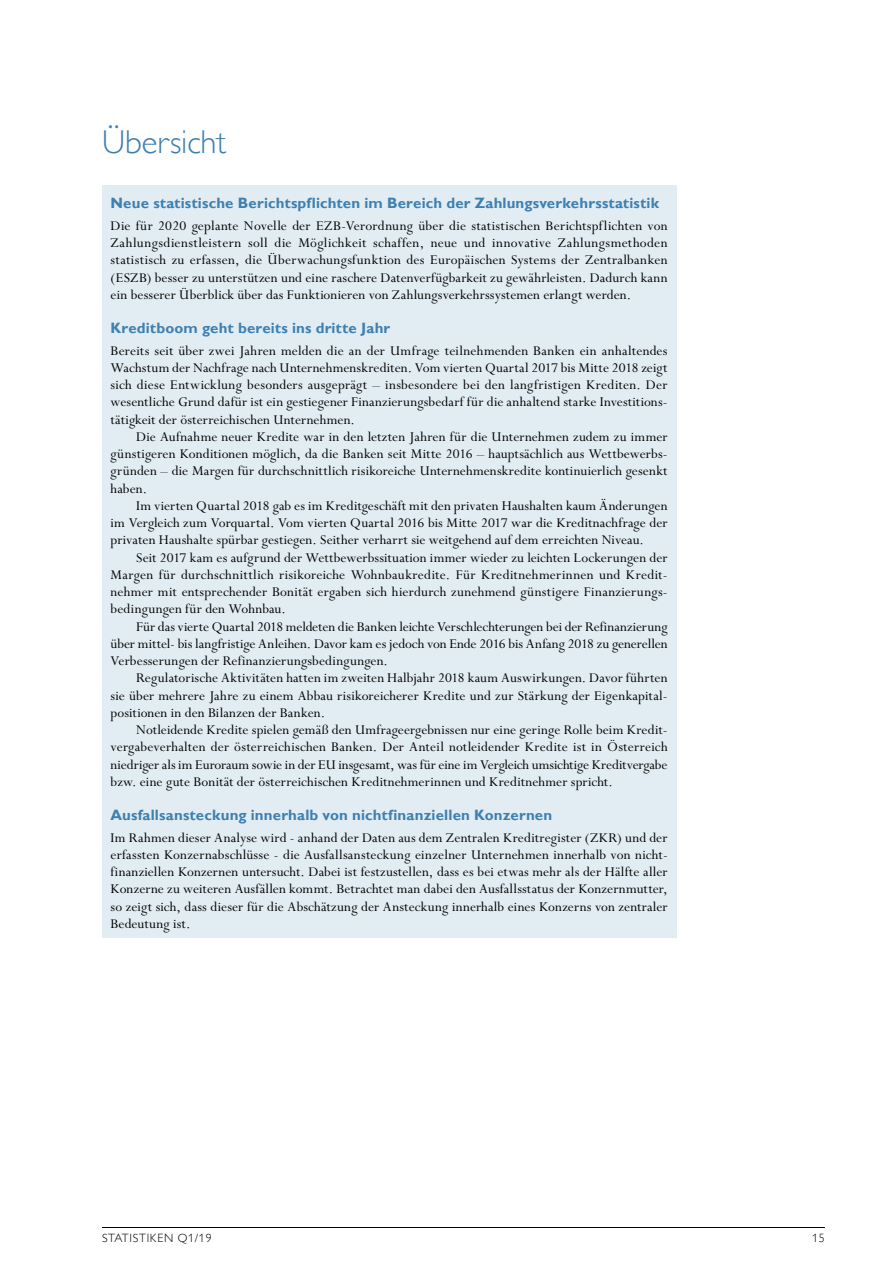
<style>
.page{position:relative;width:893px;height:1263px;background:#fff}
.page>*{position:absolute;margin:0;border:0;box-sizing:border-box;transform-origin:0 0}
.t1{font:300 33px "Gill Sans MT Pro";color:#3e80b0}
.t2{font:15px/17.2px "Perpetua Std";letter-spacing:.005em;color:#000;text-align:justify}
.t3{font:700 15px "Gill Sans MT Pro";letter-spacing:.01em;color:#3e80b0}
.t4{font:300 12px "Gill Sans MT Pro";letter-spacing:.06em;color:#000}
</style>
<div class="page">
<hr style="left:102px;top:1227px;width:723px;height:1px;background:#000">
<div style="left:102px;top:185px;width:574px;height:37px;background:#e2ecf3"></div>
<div style="left:102px;top:211px;width:574px;height:98px;background:#e2ecf3"></div>
<div style="left:102px;top:297px;width:574px;height:29px;background:#e2ecf3"></div>
<div style="left:102px;top:310px;width:574px;height:36px;background:#e2ecf3"></div>
<div style="left:102px;top:335px;width:574px;height:98px;background:#e2ecf3"></div>
<div style="left:102px;top:422px;width:574px;height:80px;background:#e2ecf3"></div>
<div style="left:102px;top:491px;width:574px;height:63px;background:#e2ecf3"></div>
<div style="left:102px;top:542px;width:574px;height:81px;background:#e2ecf3"></div>
<div style="left:102px;top:611px;width:574px;height:64px;background:#e2ecf3"></div>
<div style="left:102px;top:663px;width:574px;height:64px;background:#e2ecf3"></div>
<div style="left:102px;top:715px;width:574px;height:81px;background:#e2ecf3"></div>
<div style="left:102px;top:784px;width:574px;height:29px;background:#e2ecf3"></div>
<div style="left:102px;top:797px;width:574px;height:36px;background:#e2ecf3"></div>
<div style="left:102px;top:822px;width:574px;height:116px;background:#e2ecf3"></div>
<h1 class="t1" style="left:102px;top:122px;width:126px">Übersicht</h1>
<p class="t3" style="left:111px;top:194px;width:550px">Neue statistische Berichtspflichten im Bereich der Zahlungsverkehrsstatistik</p>
<p class="t2" style="left:111px;top:217px;width:559px">Die für 2020 geplante Novelle der EZB-Verordnung über die statistischen Berichtspflichten von Zahlungsdienstleistern soll die Möglichkeit schaffen, neue und innovative Zahlungsmethoden statistisch zu erfassen, die Überwachungsfunktion des Europäischen Systems der Zentralbanken (ESZB) besser zu unterstützen und eine raschere Datenverfügbarkeit zu gewährleisten. Dadurch kann ein besserer Überblick über das Funktionieren von Zahlungsverkehrssystemen erlangt werden.</p>
<p class="t3" style="left:111px;top:319px;width:281px">Kreditboom geht bereits ins dritte Jahr</p>
<p class="t2" style="left:111px;top:342px;width:559px">Bereits seit über zwei Jahren melden die an der Umfrage teilnehmenden Banken ein anhaltendes Wachstum der Nachfrage nach Unternehmenskrediten. Vom vierten Quartal 2017 bis Mitte 2018 zeigt sich diese Entwicklung besonders ausgeprägt – insbesondere bei den langfristigen Krediten. Der wesentliche Grund dafür ist ein gestiegener Finanzierungsbedarf für die anhaltend starke Investitions&shy;tätigkeit der österreichischen Unternehmen.</p>
<p class="t2" style="left:111px;top:428px;width:559px;text-indent:26px">Die Aufnahme neuer Kredite war in den letzten Jahren für die Unternehmen zudem zu immer günstigeren Konditionen möglich, da die Banken seit Mitte 2016 – hauptsächlich aus Wettbewerbs&shy;gründen – die Margen für durchschnittlich risikoreiche Unternehmenskredite kontinuierlich gesenkt haben.</p>
<p class="t2" style="left:111px;top:497px;width:559px;text-indent:26px">Im vierten Quartal 2018 gab es im Kreditgeschäft mit den privaten Haushalten kaum Änderungen im Vergleich zum Vorquartal. Vom vierten Quartal 2016 bis Mitte 2017 war die Kreditnachfrage der privaten Haushalte spürbar gestiegen. Seither verharrt sie weitgehend auf dem erreichten Niveau.</p>
<p class="t2" style="left:111px;top:549px;width:559px;text-indent:26px">Seit 2017 kam es aufgrund der Wettbewerbssituation immer wieder zu leichten Lockerungen der Margen für durchschnittlich risikoreiche Wohnbaukredite. Für Kreditnehmerinnen und Kredit&shy;nehmer mit entsprechender Bonität ergaben sich hierdurch zunehmend günstigere Finanzierungs&shy;bedingungen für den Wohnbau.</p>
<p class="t2" style="left:111px;top:618px;width:559px;text-indent:26px">Für das vierte Quartal 2018 meldeten die Banken leichte Verschlechterungen bei der Refinanzierung über mittel- bis langfristige Anleihen. Davor kam es jedoch von Ende 2016 bis Anfang 2018 zu generellen Verbesserungen der Refinanzierungsbedingungen.</p>
<p class="t2" style="left:111px;top:670px;width:559px;text-indent:26px">Regulatorische Aktivitäten hatten im zweiten Halbjahr 2018 kaum Auswirkungen. Davor führten sie über mehrere Jahre zu einem Abbau risikoreicherer Kredite und zur Stärkung der Eigenkapital&shy;positionen in den Bilanzen der Banken.</p>
<p class="t2" style="left:111px;top:722px;width:559px;text-indent:26px">Notleidende Kredite spielen gemäß den Umfrageergebnissen nur eine geringe Rolle beim Kredit&shy;vergabeverhalten der österreichischen Banken. Der Anteil notleidender Kredite ist in Österreich niedriger als im Euroraum sowie in der EU insgesamt, was für eine im Vergleich umsichtige Kreditvergabe bzw. eine gute Bonität der österreichischen Kreditnehmerinnen und Kreditnehmer spricht.</p>
<p class="t3" style="left:111px;top:806px;width:443px">Ausfallsansteckung innerhalb von nichtfinanziellen Konzernen</p>
<p class="t2" style="left:111px;top:829px;width:559px">Im Rahmen dieser Analyse wird - anhand der Daten aus dem Zentralen Kreditregister (ZKR) und der erfassten Konzernabschlüsse - die Ausfallsansteckung einzelner Unternehmen innerhalb von nicht&shy;finanziellen Konzernen untersucht. Dabei ist festzustellen, dass es bei etwas mehr als der Hälfte aller Konzerne zu weiteren Ausfällen kommt. Betrachtet man dabei den Ausfallsstatus der Konzernmutter, so zeigt sich, dass dieser für die Abschätzung der Ansteckung innerhalb eines Konzerns von zentraler Bedeutung ist.</p>
<p class="t4" style="left:102px;top:1231px;width:111px">STATISTIKEN Q1/19</p>
<p class="t4" style="left:812px;top:1231px;width:14px">15</p>
</div>
